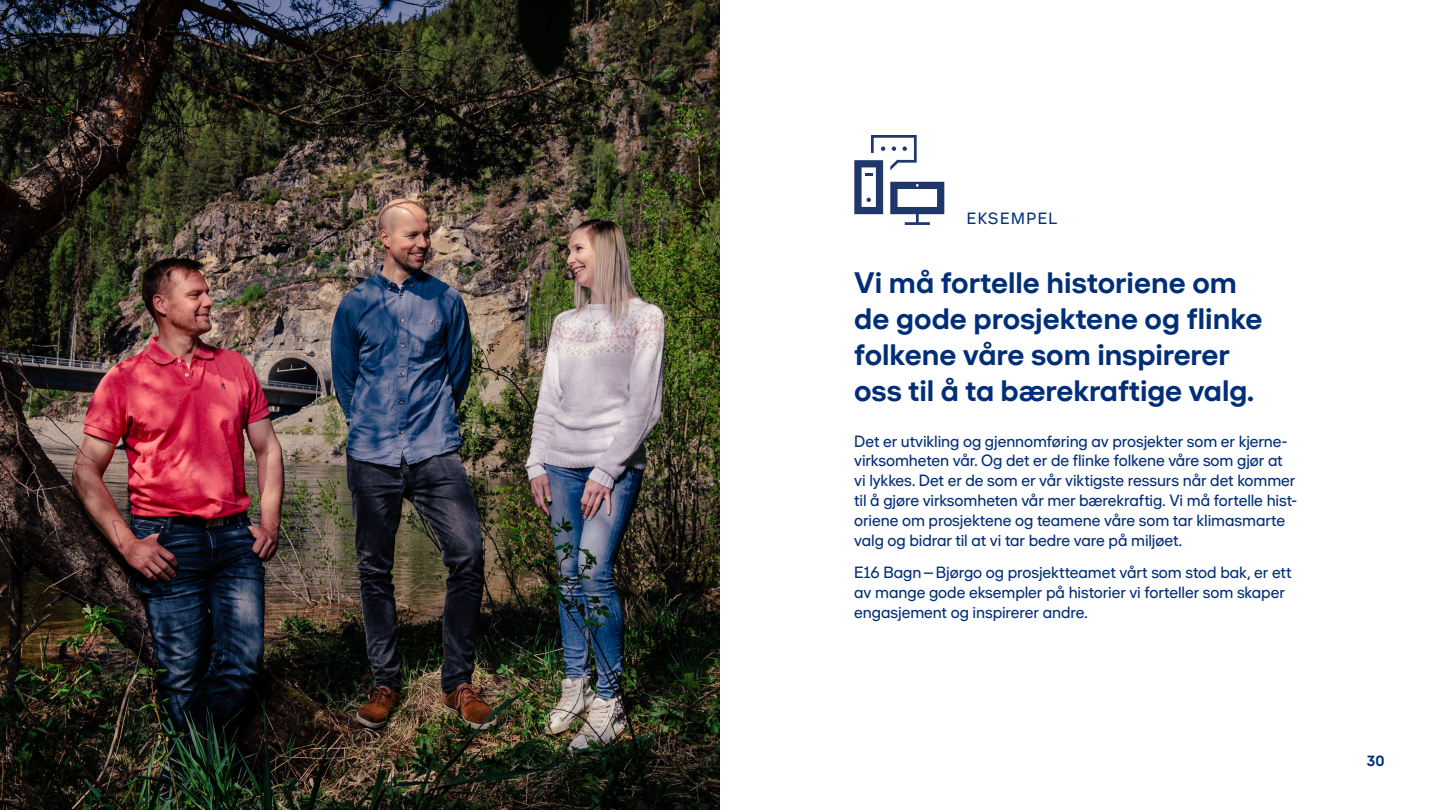
<style>
.page{position:relative;width:1440px;height:810px;background:#fff}
.page>*{position:absolute;margin:0;border:0;box-sizing:border-box;transform-origin:0 0}
.t1{font:700 30px/36px "Shape Sans";letter-spacing:-.005em;color:#002e78}
.t2{font:16.5px/19.8px "Shape Sans";letter-spacing:-.005em;color:#002e78}
.t3{font:16.5px "Shape Sans";letter-spacing:.085em;color:#002e78}
.t4{font:700 15px "Shape Sans";color:#002e78}
</style>
<div class="page">
<img style="left:0;top:0;width:720px;height:810px">
<svg style="left:854px;top:135px;width:90px;height:90px"></svg>
<p class="t3" style="left:967px;top:208px;width:92px">EKSEMPEL</p>
<h1 class="t1" style="left:854px;top:264px;width:410px">Vi må fortelle historiene om de gode prosjektene og flinke folkene våre som inspirerer oss til å ta bærekraftige valg.</h1>
<p class="t2" style="left:854px;top:431px;width:444px">Det er utvikling og gjennomføring av prosjekter som er kjerne--- virksomheten vår. Og det er de flinke folkene våre som gjør at vi lykkes. Det er de som er vår viktigste ressurs når det kommer til å gjøre virksomheten vår mer bærekraftig. Vi må fortelle hist&shy;oriene om prosjektene og teamene våre som tar klimasmarte valg og bidrar til at vi tar bedre vare på miljøet.</p>
<p class="t2" style="left:854px;top:562px;width:439px">E16 Bagn–Bjørgo og prosjektteamet vårt som stod bak, er ett av mange gode eksempler på historier vi forteller som skaper engasjement og inspirerer andre.</p>
<p class="t4" style="left:1367px;top:752px;width:19px">30</p>
</div>
